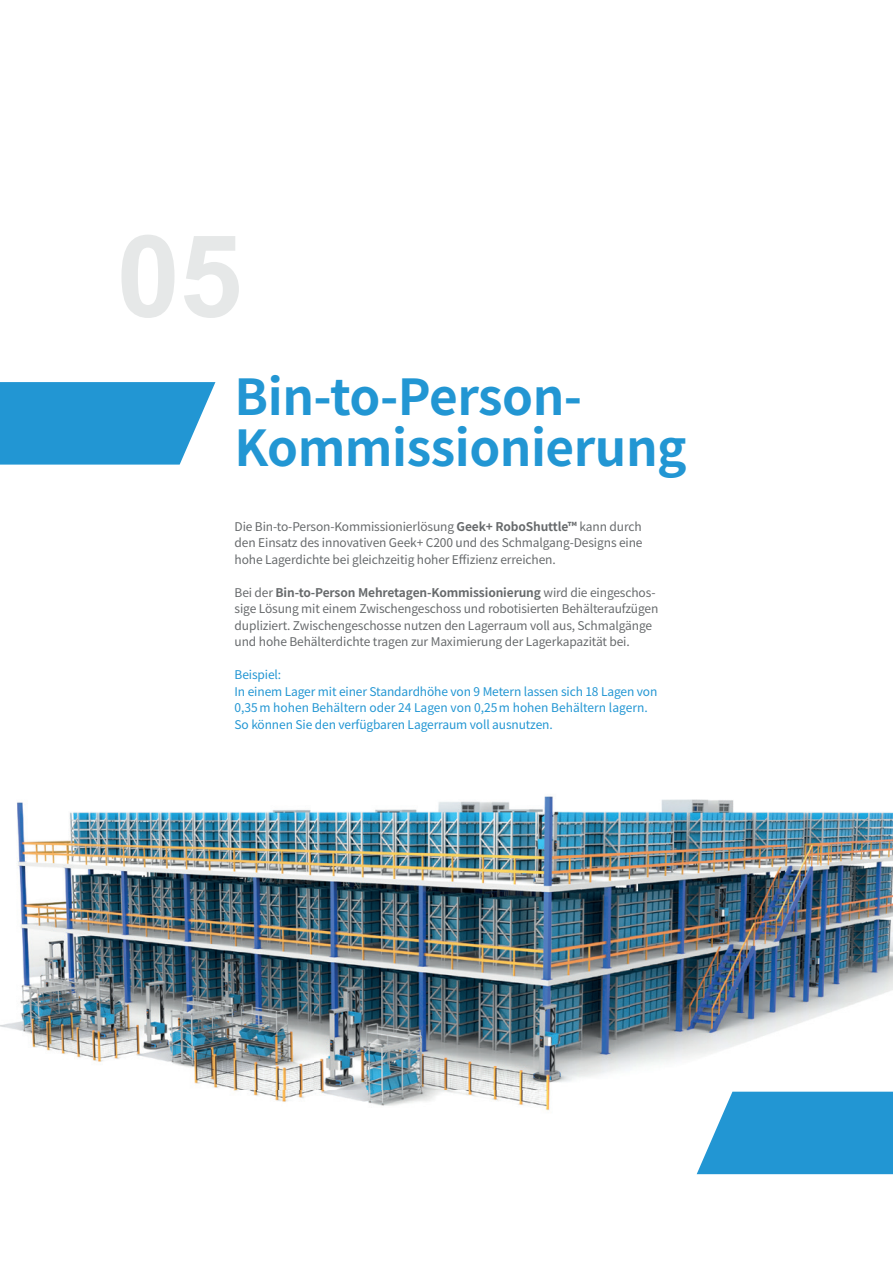
<style>
.page{position:relative;width:893px;height:1263px;background:#fff}
.page>*{position:absolute;margin:0;border:0;box-sizing:border-box;transform-origin:0 0}
.t1{font:700 114px "Arial";color:#e6e8e8}
.t2{font:700 49.5px/51px "Source Han Sans CN";letter-spacing:-.01em;color:#2296d3}
.t3{font:12px/16.5px "Source Han Sans CN";letter-spacing:-.01em;color:#676a6c;text-align:justify}
.t4{font:12px/16.5px "Source Han Sans CN";letter-spacing:-.01em;color:#2296d3}
.s1{font-weight:700}
</style>
<div class="page">
<img style="left:0;top:796px;width:893px;height:315px">
<svg style="left:0;top:382px;width:215px;height:83px"></svg>
<svg style="left:697px;top:1092px;width:196px;height:82px"></svg>
<h1 class="t1" style="left:117px;top:201px;width:127px">05</h1>
<h2 class="t2" style="left:235px;top:372px;width:454px">Bin-to-Person-<br>Kommissionierung</h2>
<p class="t3" style="left:235px;top:518px;width:410px">Die Bin-to-Person-Kommissionierlösung <span class="s1">Geek+ RoboShuttle™</span> kann durch den Einsatz des innovativen Geek+ C200 und des Schmalgang-Designs eine hohe Lagerdichte bei gleichzeitig hoher Effizienz erreichen.</p>
<p class="t3" style="left:235px;top:584px;width:425px;text-align:left">Bei der <span class="s1">Bin-to-Person Mehretagen-Kommissionierung</span> wird die eingeschos&shy;sige Lösung mit einem Zwischengeschoss und robotisierten Behälteraufzügen dupliziert. Zwischengeschosse nutzen den Lagerraum voll aus, Schmalgänge und hohe Behälterdichte tragen zur Maximierung der Lagerkapazität bei.</p>
<p class="t4" style="left:235px;top:667px;width:424px">Beispiel:<br>In einem Lager mit einer Standardhöhe von 9 Metern lassen sich 18 Lagen von 0,35 m hohen Behältern oder 24 Lagen von 0,25 m hohen Behältern lagern.<br>So können Sie den verfügbaren Lagerraum voll ausnutzen.</p>
</div>
